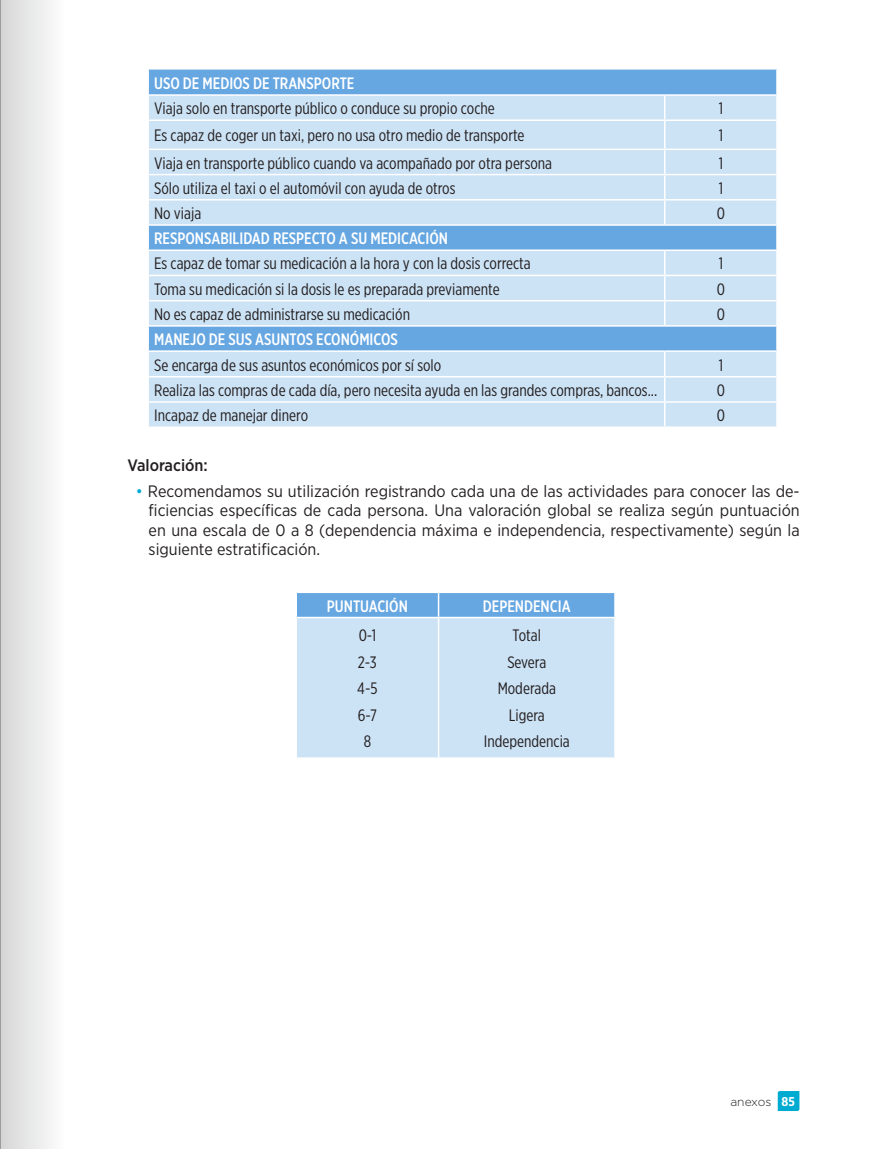
<style>
.page{position:relative;width:893px;height:1149px;background:#fff}
.page>*{position:absolute;margin:0;border:0;box-sizing:border-box;transform-origin:0 0}
.t1{font:16.5px "Gotham X Narrow";color:#231f20}
.t2{font:16.5px/19.5px "Gotham Narrow";color:#231f20;text-align:justify}
.t3{font:500 16.5px "Gotham X Narrow";color:#fff}
.t4{font:500 16.5px "Gotham Narrow";color:#231f20}
.t5{font:300 12px "Gotham";color:#231f20}
.s1{color:#00abd2}
.s2{font-family:"Gotham X Narrow";font-weight:700;font-size:12.75px;color:#fff}
</style>
<div class="page">
<svg style="left:778px;top:1091px;width:21px;height:19px"></svg>
<div style="left:149px;top:70px;width:627px;height:24px;background:#66a7e2"></div>
<svg style="left:149px;top:96px;width:627px;height:330px;background:#bdd9f2"></svg>
<hr style="left:147px;top:119px;width:518px;height:2px;background:#fff">
<hr style="left:665px;top:119px;width:113px;height:2px;background:#fff">
<hr style="left:147px;top:148px;width:518px;height:2px;background:#fff">
<hr style="left:665px;top:148px;width:113px;height:2px;background:#fff">
<hr style="left:147px;top:174px;width:518px;height:1px;background:#fff">
<hr style="left:665px;top:174px;width:113px;height:1px;background:#fff">
<hr style="left:147px;top:199px;width:518px;height:1px;background:#fff">
<hr style="left:665px;top:199px;width:113px;height:1px;background:#fff">
<svg style="left:664px;top:96px;width:1px;height:128px"></svg>
<hr style="left:147px;top:224px;width:518px;height:2px;background:#fff">
<hr style="left:665px;top:224px;width:113px;height:2px;background:#fff">
<hr style="left:147px;top:249px;width:518px;height:2px;background:#fff">
<hr style="left:665px;top:249px;width:113px;height:2px;background:#fff">
<hr style="left:147px;top:274px;width:518px;height:2px;background:#fff">
<hr style="left:665px;top:274px;width:113px;height:2px;background:#fff">
<hr style="left:147px;top:300px;width:518px;height:1px;background:#fff">
<hr style="left:665px;top:300px;width:113px;height:1px;background:#fff">
<svg style="left:664px;top:251px;width:1px;height:74px"></svg>
<hr style="left:147px;top:325px;width:518px;height:1px;background:#fff">
<hr style="left:665px;top:325px;width:113px;height:1px;background:#fff">
<hr style="left:147px;top:350px;width:518px;height:2px;background:#fff">
<hr style="left:665px;top:350px;width:113px;height:2px;background:#fff">
<hr style="left:147px;top:376px;width:518px;height:1px;background:#fff">
<hr style="left:665px;top:376px;width:113px;height:1px;background:#fff">
<hr style="left:147px;top:401px;width:518px;height:1px;background:#fff">
<hr style="left:665px;top:401px;width:113px;height:1px;background:#fff">
<svg style="left:664px;top:352px;width:1px;height:74px"></svg>
<div style="left:297px;top:618px;width:317px;height:139px;background:#cce2f5"></div>
<svg style="left:297px;top:592px;width:317px;height:24px;background:#6dabe3"></svg>
<hr style="left:438px;top:618px;width:1px;height:139px;background:#fff">
<div style="left:0;top:0;width:72px;height:1148px;background:linear-gradient(to right,#d5d5d6,#fff)"></div>
<p class="t3" style="left:154px;top:73px;width:202px">USO DE MEDIOS DE TRANSPORTE</p>
<p class="t1" style="left:154px;top:99px;width:342px">Viaja solo en transporte público o conduce su propio coche</p>
<p class="t1" style="left:719px;top:99px;width:6px">1</p>
<p class="t1" style="left:154px;top:126px;width:372px">Es capaz de coger un taxi, pero no usa otro medio de transporte</p>
<p class="t1" style="left:719px;top:126px;width:6px">1</p>
<p class="t1" style="left:154px;top:153px;width:399px">Viaja en transporte público cuando va acompañado por otra persona</p>
<p class="t1" style="left:719px;top:153px;width:6px">1</p>
<p class="t1" style="left:154px;top:178px;width:303px">Sólo utiliza el taxi o el automóvil con ayuda de otros</p>
<p class="t1" style="left:719px;top:178px;width:6px">1</p>
<p class="t1" style="left:154px;top:203px;width:49px">No viaja</p>
<p class="t1" style="left:717px;top:203px;width:10px">0</p>
<p class="t3" style="left:154px;top:228px;width:295px">RESPONSABILIDAD RESPECTO A SU MEDICACIÓN</p>
<p class="t1" style="left:154px;top:254px;width:378px">Es capaz de tomar su medicación a la hora y con la dosis correcta</p>
<p class="t1" style="left:719px;top:254px;width:6px">1</p>
<p class="t1" style="left:154px;top:279px;width:347px">Toma su medicación si la dosis le es preparada previamente</p>
<p class="t1" style="left:717px;top:279px;width:10px">0</p>
<p class="t1" style="left:154px;top:304px;width:257px">No es capaz de administrarse su medicación</p>
<p class="t1" style="left:717px;top:304px;width:10px">0</p>
<p class="t3" style="left:154px;top:329px;width:245px">MANEJO DE SUS ASUNTOS ECONÓMICOS</p>
<p class="t1" style="left:154px;top:355px;width:289px">Se encarga de sus asuntos económicos por sí solo</p>
<p class="t1" style="left:719px;top:355px;width:6px">1</p>
<p class="t1" style="left:154px;top:380px;width:505px">Realiza las compras de cada día, pero necesita ayuda en las grandes compras, bancos...</p>
<p class="t1" style="left:717px;top:380px;width:10px">0</p>
<p class="t1" style="left:154px;top:405px;width:156px">Incapaz de manejar dinero</p>
<p class="t1" style="left:717px;top:405px;width:10px">0</p>
<p class="t4" style="left:127px;top:454px;width:82px">Valoración:</p>
<p class="t2" style="left:149px;top:480px;width:652px;text-indent:-13px"><span class="s1">•</span> Recomendamos su utilización registrando cada una de las actividades para conocer las de&shy;ficiencias específicas de cada persona. Una valoración global se realiza según puntuación en una escala de 0 a 8 (dependencia máxima e independencia, respectivamente) según la siguiente estratificación.</p>
<p class="t3" style="left:327px;top:595px;width:82px">PUNTUACIÓN</p>
<p class="t3" style="left:483px;top:595px;width:89px">DEPENDENCIA</p>
<p class="t1" style="left:359px;top:625px;width:19px">0-1</p>
<p class="t1" style="left:358px;top:652px;width:20px">2-3</p>
<p class="t1" style="left:357px;top:678px;width:22px">4-5</p>
<p class="t1" style="left:358px;top:705px;width:21px">6-7</p>
<p class="t1" style="left:364px;top:731px;width:9px">8</p>
<p class="t1" style="left:513px;top:625px;width:30px">Total</p>
<p class="t1" style="left:507px;top:652px;width:40px">Severa</p>
<p class="t1" style="left:498px;top:678px;width:60px">Moderada</p>
<p class="t1" style="left:509px;top:705px;width:37px">Ligera</p>
<p class="t1" style="left:484px;top:731px;width:88px">Independencia</p>
<p class="t5" style="left:730px;top:1093px;width:66px">anexos <span class="s2">85</span></p>
</div>
